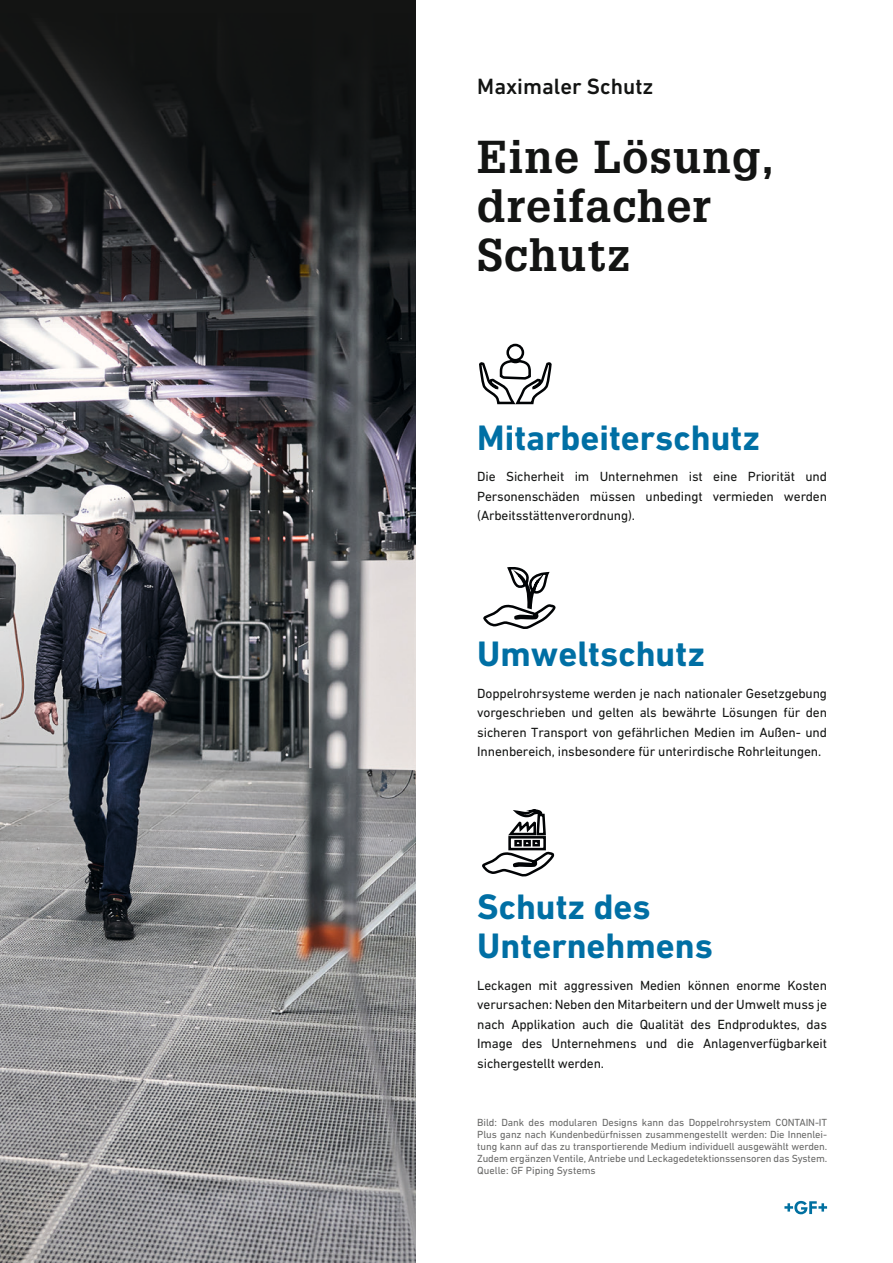
<style>
.page{position:relative;width:893px;height:1263px;background:#fff}
.page>*{position:absolute;margin:0;border:0;box-sizing:border-box;transform-origin:0 0}
.t1{font:700 45px/48.9px "Glypha LT Pro";letter-spacing:.025em;color:#131413}
.t2{font:700 36px/39.2px "DIN Next W1 G";color:#006fa4}
.t3{font:500 22.5px "DIN Next W1 G";color:#131413}
.t4{font:13.5px/19.5px "DIN Next W1 G";letter-spacing:-.01em;color:#131413;text-align:justify}
.t5{font:10.5px/12px "DIN Next W1 G";letter-spacing:-.01em;color:#686867;text-align:justify}
</style>
<div class="page">
<img style="left:0;top:0;width:416px;height:1263px">
<div style="left:506px;top:344px;width:18px;height:17px;border:3px solid #010305;border-radius:50%"></div>
<svg style="left:479px;top:359px;width:73px;height:46px"></svg>
<svg style="left:483px;top:567px;width:73px;height:62px"></svg>
<svg style="left:482px;top:809px;width:72px;height:68px"></svg>
<svg style="left:784px;top:1201px;width:43px;height:13px"></svg>
<h3 class="t3" style="left:477px;top:73px;width:178px">Maximaler Schutz</h3>
<h1 class="t1" style="left:477px;top:131px;width:298px">Eine Lösung, dreifacher<br>Schutz</h1>
<h2 class="t2" style="left:477px;top:418px;width:284px">Mitarbeiterschutz</h2>
<p class="t4" style="left:477px;top:467px;width:351px">Die Sicherheit im Unternehmen ist eine Priorität und Personenschäden müssen unbedingt vermieden werden (Arbeitsstättenverordnung).</p>
<h2 class="t2" style="left:477px;top:634px;width:229px">Umweltschutz</h2>
<p class="t4" style="left:477px;top:683px;width:351px">Doppelrohrsysteme werden je nach nationaler Gesetzgebung vorgeschrieben und gelten als bewährte Lösungen für den sicheren Transport von gefährlichen Medien im Außen- und Innenbereich, insbesondere für unterirdische Rohrleitungen.</p>
<h2 class="t2" style="left:477px;top:887px;width:237px">Schutz des<br>Unternehmens</h2>
<p class="t4" style="left:477px;top:975px;width:351px">Leckagen mit aggressiven Medien können enorme Kosten verursachen: Neben den Mitarbeitern und der Umwelt muss je nach Applikation auch die Qualität des Endproduktes, das Image des Unternehmens und die Anlagenverfügbarkeit sichergestellt werden.</p>
<p class="t5" style="left:477px;top:1116px;width:351px">Bild: Dank des modularen Designs kann das Doppelrohrsystem CONTAIN-IT Plus ganz nach Kundenbedürfnissen zusammengestellt werden: Die Innenlei&shy;tung kann auf das zu transportierende Medium individuell ausgewählt werden.<br>Zudem ergänzen Ventile, Antriebe und Leckagedetektionssensoren das System.<br>Quelle: GF Piping Systems</p>
</div>
